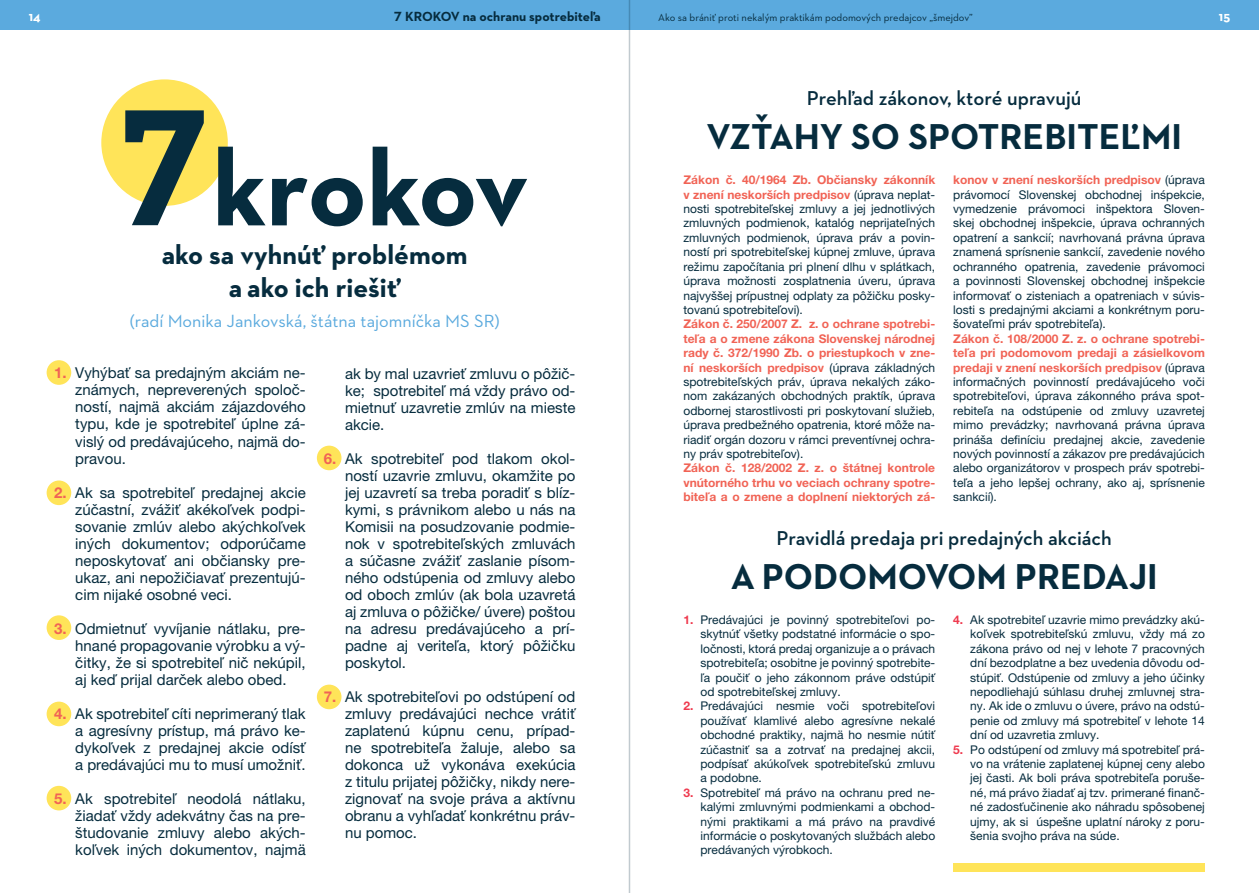
<style>
.page{position:relative;width:1259px;height:893px;background:#fff}
.page>*{position:absolute;margin:0;border:0;box-sizing:border-box;transform-origin:0 0}
.t1{font:700 109.05px "Neutraface 2 Text";letter-spacing:-.015em;color:#062c3e}
.t2{font:700 36.6px "Neutraface 2 Text";color:#062c3e}
.t3{font:700 27.6px/33.2px "Neutraface 2 Text";color:#062c3e;text-align:center}
.t4{font:600 20.4px "Neutraface 2 Text";color:#062c3e}
.t5{font:18px "Neutraface 2 Text";color:#5baade}
.t6{font:15px/17px "Helvetica Neue LT Pro";color:#062c3e;text-align:justify}
.t7{font:700 13.5px "Neutraface 2 Text";color:#062c3e}
.t8{font:700 13.5px "Neutraface 2 Text";color:#fff}
.t9{font:12px/14.4px "Helvetica Neue LT Pro";color:#062c3e;text-align:justify}
.t10{font:700 12px/14.4px "Helvetica Neue LT Pro";color:#f16355;text-align:justify}
.t11{font:10.5px "Neutraface 2 Text";color:#062c3e}
.s1{font-weight:700;color:#f16355}
.s2{font-weight:700;color:#ef3a4f}
</style>
<div class="page">
<div style="left:47px;top:615px;width:24px;height:25px;background:#ffe459;border-radius:50%"></div>
<div style="left:47px;top:702px;width:24px;height:24px;background:#ffe459;border-radius:50%"></div>
<div style="left:47px;top:480px;width:24px;height:25px;background:#ffe459;border-radius:50%"></div>
<div style="left:47px;top:360px;width:24px;height:25px;background:#ffe459;border-radius:50%"></div>
<div style="left:47px;top:786px;width:24px;height:24px;background:#ffe459;border-radius:50%"></div>
<div style="left:317px;top:446px;width:24px;height:24px;background:#ffe459;border-radius:50%"></div>
<div style="left:317px;top:685px;width:24px;height:24px;background:#ffe459;border-radius:50%"></div>
<div style="left:0;top:0;width:1259px;height:30px;background:#5baade"></div>
<hr style="left:629px;top:0;width:1px;height:893px;background:#062c3e">
<div style="left:101px;top:79px;width:127px;height:127px;background:#ffe459;border-radius:50%"></div>
<svg style="left:125px;top:110px;width:79px;height:115px"></svg>
<div style="left:953px;top:863px;width:252px;height:9px;background:#ffe459"></div>
<p class="t8" style="left:29px;top:7px;width:13px">14</p>
<p class="t7" style="left:394px;top:7px;width:208px">7 KROKOV na ochranu spotrebiteľa</p>
<p class="t11" style="left:658px;top:11px;width:316px">Ako sa brániť proti nekalým praktikám podomových predajcov „šmejdov”</p>
<p class="t8" style="left:1219px;top:7px;width:13px">15</p>
<h1 class="t1" style="left:212px;top:118px;width:317px">krokov</h1>
<h3 class="t3" style="left:162px;top:238px;width:307px">ako sa vyhnúť problémom a ako ich riešiť</h3>
<h3 class="t5" style="left:130px;top:310px;width:371px">(radí Monika Jankovská, štátna tajomníčka MS SR)</h3>
<p class="t6" style="left:75px;top:364px;width:232px;text-indent:-21px"><span class="s1">1.</span> Vyhýbať sa predajným akciám ne&shy;známych, nepreverených spoloč&shy;ností, najmä akciám zájazdového typu, kde je spotrebiteľ úplne zá&shy;vislý od predávajúceho, najmä do&shy;pravou.</p>
<p class="t6" style="left:75px;top:483px;width:232px;text-indent:-21px"><span class="s1">2.</span> Ak sa spotrebiteľ predajnej akcie zúčastní, zvážiť akékoľvek podpi&shy;sovanie zmlúv alebo akýchkoľvek iných dokumentov; odporúčame neposkytovať ani občiansky pre&shy;ukaz, ani nepožičiavať prezentujú&shy;cim nijaké osobné veci.</p>
<p class="t6" style="left:75px;top:620px;width:232px;text-indent:-21px"><span class="s1">3.</span> Odmietnuť vyvíjanie nátlaku, pre&shy;hnané propagovanie výrobku a vý&shy;čitky, že si spotrebiteľ nič nekúpil, aj keď prijal darček alebo obed.</p>
<p class="t6" style="left:75px;top:705px;width:232px;text-indent:-21px"><span class="s1">4.</span> Ak spotrebiteľ cíti neprimeraný tlak a agresívny prístup, má právo ke&shy;dykoľvek z predajnej akcie odísť a predávajúci mu to musí umožniť.</p>
<p class="t6" style="left:75px;top:790px;width:232px;text-indent:-21px"><span class="s1">5.</span> Ak spotrebiteľ neodolá nátlaku, žiadať vždy adekvátny čas na pre&shy;študovanie zmluvy alebo akých&shy;koľvek iných dokumentov, najmä</p>
<p class="t6" style="left:345px;top:364px;width:232px">ak by mal uzavrieť zmluvu o pôžič&shy;ke; spotrebiteľ má vždy právo od&shy;mietnuť uzavretie zmlúv na mieste akcie.</p>
<p class="t6" style="left:345px;top:450px;width:232px;text-indent:-21px"><span class="s1">6.</span> Ak spotrebiteľ pod tlakom okol&shy;ností uzavrie zmluvu, okamžite po jej uzavretí sa treba poradiť s blíz&shy;kymi, s právnikom alebo u nás na Komisii na posudzovanie podmie&shy;nok v spotrebiteľských zmluvách a súčasne zvážiť zaslanie písom&shy;ného odstúpenia od zmluvy alebo od oboch zmlúv (ak bola uzavretá aj zmluva o pôžičke/ úvere) poštou na adresu predávajúceho a prí&shy;padne aj veriteľa, ktorý pôžičku poskytol.</p>
<p class="t6" style="left:345px;top:688px;width:232px;text-indent:-21px"><span class="s1">7.</span> Ak spotrebiteľovi po odstúpení od zmluvy predávajúci nechce vrátiť zaplatenú kúpnu cenu, prípad&shy;ne spotrebiteľa žaluje, alebo sa dokonca už vykonáva exekúcia z titulu prijatej pôžičky, nikdy nere&shy;zignovať na svoje práva a aktívnu obranu a vyhľadať konkrétnu práv&shy;nu pomoc.</p>
<h3 class="t4" style="left:807px;top:85px;width:276px">Prehľad zákonov, ktoré upravujú</h3>
<h2 class="t2" style="left:706px;top:113px;width:477px">VZŤAHY SO SPOTREBITEĽMI</h2>
<p class="t9" style="left:683px;top:173px;width:253px"><span class="s1">Zákon č. 40/1964 Zb. Občiansky zákonník v znení neskorších predpisov</span> (úprava neplat&shy;nosti spotrebiteľskej zmluvy a jej jednotlivých zmluvných podmienok, katalóg neprijateľných zmluvných podmienok, úprava práv a povin&shy;ností pri spotrebiteľskej kúpnej zmluve, úprava režimu započítania pri plnení dlhu v splátkach, úprava možnosti zosplatnenia úveru, úprava najvyššej prípustnej odplaty za pôžičku posky&shy;tovanú spotrebiteľovi).</p>
<p class="t9" style="left:683px;top:317px;width:253px"><span class="s1">Zákon č. 250/2007 Z. z. o ochrane spotrebi&shy;teľa a o zmene zákona Slovenskej národnej rady č. 372/1990 Zb. o priestupkoch v zne&shy;ní neskorších predpisov</span> (úprava základných spotrebiteľských práv, úprava nekalých záko&shy;nom zakázaných obchodných praktík, úprava odbornej starostlivosti pri poskytovaní služieb, úprava predbežného opatrenia, ktoré môže na&shy;riadiť orgán dozoru v rámci preventívnej ochra&shy;ny práv spotrebiteľov).</p>
<p class="t10" style="left:683px;top:461px;width:253px">Zákon č. 128/2002 Z. z. o štátnej kontrole vnútorného trhu vo veciach ochrany spotre&shy;biteľa a o zmene a doplnení niektorých zá-</p>
<p class="t9" style="left:953px;top:173px;width:253px"><span class="s1">konov v znení neskorších predpisov</span> (úprava právomocí Slovenskej obchodnej inśpekcie, vymedzenie právomoci inšpektora Sloven&shy;skej obchodnej inšpekcie, úprava ochranných opatrení a sankcií; navrhovaná právna úprava znamená sprísnenie sankcií, zavedenie nového ochranného opatrenia, zavedenie právomoci a povinnosti Slovenskej obchodnej inšpekcie informovať o zisteniach a opatreniach v súvis&shy;losti s predajnými akciami a konkrétnym poru&shy;šovateľmi práv spotrebiteľa).</p>
<p class="t9" style="left:953px;top:331px;width:253px"><span class="s1">Zákon č. 108/2000 Z. z. o ochrane spotrebi&shy;teľa pri podomovom predaji a zásielkovom predaji v znení neskorších predpisov</span> (úprava informačných povinností predávajúceho voči spotrebiteľovi, úprava zákonného práva spot&shy;rebiteľa na odstúpenie od zmluvy uzavretej mimo prevádzky; navrhovaná právna úprava prináša definíciu predajnej akcie, zavedenie nových povinností a zákazov pre predávajúcich alebo organizátorov v prospech práv spotrebi&shy;teľa a jeho lepšej ochrany, ako aj, sprísnenie sankcií).</p>
<h3 class="t4" style="left:776px;top:525px;width:337px">Pravidlá predaja pri predajných akciách</h3>
<h2 class="t2" style="left:731px;top:553px;width:428px">A PODOMOVOM PREDAJI</h2>
<p class="t9" style="left:700px;top:612px;width:236px;text-indent:-17px"><span class="s2">1.</span> Predávajúci je povinný spotrebiteľovi po&shy;skytnúť všetky podstatné informácie o spo&shy;ločnosti, ktorá predaj organizuje a o právach spotrebiteľa; osobitne je povinný spotrebite&shy;ľa poučiť o jeho zákonnom práve odstúpiť od spotrebiteľskej zmluvy.</p>
<p class="t9" style="left:700px;top:699px;width:236px;text-indent:-17px"><span class="s2">2.</span> Predávajúci nesmie voči spotrebiteľovi používať klamlivé alebo agresívne nekalé obchodné praktiky, najmä ho nesmie nútiť zúčastniť sa a zotrvať na predajnej akcii, podpísať akúkoľvek spotrebiteľskú zmluvu a podobne.</p>
<p class="t9" style="left:700px;top:785px;width:236px;text-indent:-17px"><span class="s2">3.</span> Spotrebiteľ má právo na ochranu pred ne&shy;kalými zmluvnými podmienkami a obchod&shy;nými praktikami a má právo na pravdivé informácie o poskytovaných službách alebo predávaných výrobkoch.</p>
<p class="t9" style="left:970px;top:612px;width:236px;text-indent:-17px"><span class="s2">4.</span> Ak spotrebiteľ uzavrie mimo prevádzky akú&shy;koľvek spotrebiteľskú zmluvu, vždy má zo zákona právo od nej v lehote 7 pracovných dní bezodplatne a bez uvedenia dôvodu od&shy;stúpiť. Odstúpenie od zmluvy a jeho účinky nepodliehajú súhlasu druhej zmluvnej stra&shy;ny. Ak ide o zmluvu o úvere, právo na odstú&shy;penie od zmluvy má spotrebiteľ v lehote 14 dní od uzavretia zmluvy.</p>
<p class="t9" style="left:970px;top:742px;width:236px;text-indent:-17px"><span class="s2">5.</span> Po odstúpení od zmluvy má spotrebiteľ prá&shy;vo na vrátenie zaplatenej kúpnej ceny alebo jej časti. Ak boli práva spotrebiteľa poruše&shy;né, má právo žiadať aj tzv. primerané finanč&shy;né zadosťučinenie ako náhradu spôsobenej ujmy, ak si úspešne uplatní nároky z poru&shy;šenia svojho práva na súde.</p>
</div>
